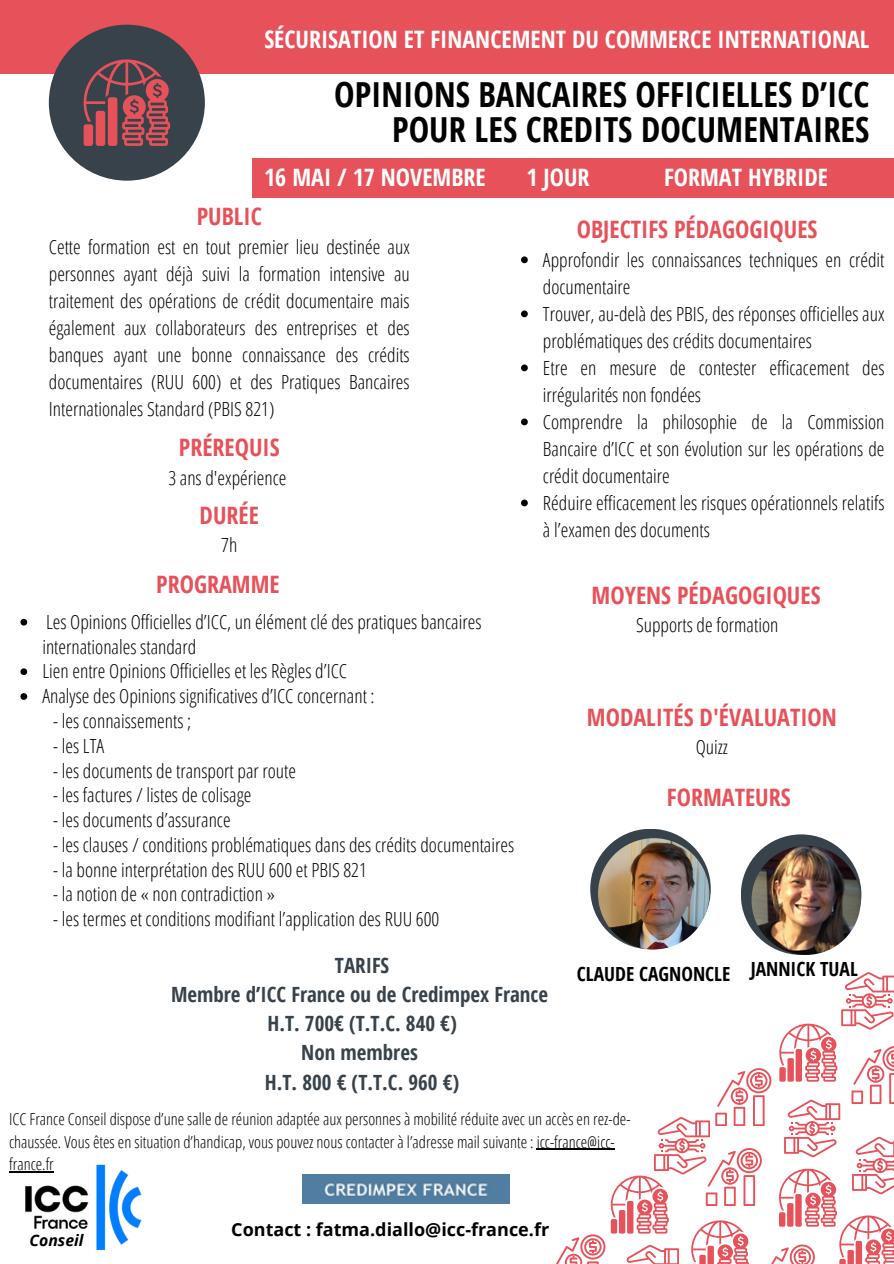
<style>
.page{position:relative;width:894px;height:1264px;background:#fff}
.page>*{position:absolute;margin:0;border:0;box-sizing:border-box;transform-origin:0 0}
.t1{font:700 34.5px/34.8px "Open Sans Condensed";color:#000;text-align:right}
.t2{font:700 24px "Open Sans Condensed";color:#e7525a}
.t3{font:700 24px "Open Sans Condensed";color:#fff}
.t4{font:700 21px/29.2px "Open Sans Condensed";color:#37424a;text-align:center}
.t5{font:300 19.5px/27px "Open Sans Condensed";color:#000}
.t6{font:700 19.5px "Open Sans Condensed";color:#000}
.t7{font:700 18px "Open Sans";color:#000}
.t8{font:300 16.5px/22.5px "Open Sans Condensed";color:#000}
.t9{font:italic 700 15.75px "Open Sans";color:#000}
</style>
<div class="page">
<svg style="left:551px;top:972px;width:342px;height:292px"></svg>
<div style="left:0;top:0;width:893px;height:74px;background:#e7525a"></div>
<div style="left:49px;top:25px;width:156px;height:156px;background:#37424a;border-radius:50%"></div>
<svg style="left:84px;top:59px;width:86px;height:87px"></svg>
<div style="left:252px;top:158px;width:641px;height:39px;background:#e7525a"></div>
<img style="left:302px;top:1174px;width:207px;height:29px">
<div style="left:590px;top:828px;width:120px;height:121px;background:#37424a;border-radius:50%"></div>
<img style="left:598px;top:838px;width:111px;height:111px;border-radius:50%">
<hr style="left:536px;top:1148px;width:78px;height:1px;background:#000">
<hr style="left:9px;top:1171px;width:45px;height:1px;background:#000">
<img style="left:18px;top:1164px;width:124px;height:87px">
<div style="left:740px;top:834px;width:121px;height:120px;background:#37424a;border-radius:50%"></div>
<img style="left:751px;top:845px;width:109px;height:109px;border-radius:50%">
<svg style="left:20px;top:619px;width:7px;height:6px"></svg>
<svg style="left:20px;top:668px;width:7px;height:7px"></svg>
<svg style="left:20px;top:693px;width:7px;height:7px"></svg>
<svg style="left:521px;top:256px;width:6px;height:7px"></svg>
<svg style="left:521px;top:310px;width:6px;height:7px"></svg>
<svg style="left:521px;top:364px;width:6px;height:7px"></svg>
<svg style="left:521px;top:418px;width:6px;height:7px"></svg>
<svg style="left:521px;top:499px;width:6px;height:7px"></svg>
<h2 class="t3" style="left:264px;top:22px;width:606px">SÉCURISATION ET FINANCEMENT DU COMMERCE INTERNATIONAL</h2>
<h2 class="t1" style="left:334px;top:76px;width:536px">OPINIONS BANCAIRES OFFICIELLES D’ICC<br>POUR LES CREDITS DOCUMENTAIRES</h2>
<h2 class="t3" style="left:264px;top:161px;width:223px">16 MAI / 17 NOVEMBRE</h2>
<p class="t3" style="left:526px;top:161px;width:65px">1 JOUR</p>
<p class="t3" style="left:663px;top:161px;width:165px">FORMAT HYBRIDE</p>
<p class="t2" style="left:197px;top:200px;width:67px">PUBLIC</p>
<p class="t5" style="left:49px;top:232px;width:362px;text-align:justify">Cette formation est en tout premier lieu destinée aux personnes ayant déjà suivi la formation intensive au traitement des opérations de crédit documentaire mais également aux collaborateurs des entreprises et des banques ayant une bonne connaissance des crédits documentaires (RUU 600) et des Pratiques Bancaires Internationales Standard (PBIS 821)</p>
<p class="t2" style="left:179px;top:431px;width:102px">PRÉREQUIS</p>
<p class="t5" style="left:168px;top:463px;width:120px">3 ans d'expérience</p>
<p class="t2" style="left:199px;top:498px;width:61px">DURÉE</p>
<p class="t5" style="left:221px;top:531px;width:18px">7h</p>
<p class="t2" style="left:576px;top:213px;width:242px">OBJECTIFS PÉDAGOGIQUES</p>
<p class="t5" style="left:542px;top:245px;width:343px">Approfondir les connaissances techniques en crédit documentaire<br>Trouver, au-delà des PBIS, des réponses officielles aux problématiques des crédits documentaires<br>Etre en mesure de contester efficacement des irrégularités non fondées<br>Comprendre la philosophie de la Commission Bancaire d’ICC et son évolution sur les opérations de crédit documentaire<br>Réduire efficacement les risques opérationnels relatifs à l’examen des documents</p>
<p class="t2" style="left:156px;top:567px;width:125px">PROGRAMME</p>
<p class="t2" style="left:591px;top:578px;width:230px">MOYENS PÉDAGOGIQUES</p>
<p class="t5" style="left:636px;top:610px;width:144px">Supports de formation</p>
<p class="t5" style="left:42px;top:609px;width:440px;line-height:24.8px">Les Opinions Officielles d’ICC, un élément clé des pratiques bancaires internationales standard</p>
<h4 class="t5" style="left:42px;top:657px;width:306px">Lien entre Opinions Officielles et les Règles d’ICC</h4>
<p class="t5" style="left:42px;top:682px;width:333px">Analyse des Opinions significatives d’ICC concernant :</p>
<h4 class="t5" style="left:53px;top:707px;width:139px">- les connaissements ;</h4>
<h4 class="t5" style="left:53px;top:731px;width:52px">- les LTA</h4>
<h4 class="t5" style="left:53px;top:756px;width:244px">- les documents de transport par route</h4>
<h4 class="t5" style="left:53px;top:781px;width:200px">- les factures / listes de colisage</h4>
<h4 class="t5" style="left:53px;top:806px;width:179px">- les documents d’assurance</h4>
<h4 class="t5" style="left:53px;top:830px;width:462px">- les clauses / conditions problématiques dans des crédits documentaires</h4>
<h4 class="t5" style="left:53px;top:855px;width:315px">- la bonne interprétation des RUU 600 et PBIS 821</h4>
<h4 class="t5" style="left:53px;top:880px;width:223px">- la notion de « non contradiction »</h4>
<h4 class="t5" style="left:53px;top:905px;width:387px">- les termes et conditions modifiant l’application des RUU 600</h4>
<p class="t2" style="left:586px;top:700px;width:251px">MODALITÉS D'ÉVALUATION</p>
<p class="t5" style="left:695px;top:733px;width:34px">Quizz</p>
<h6 class="t2" style="left:666px;top:780px;width:125px">FORMATEURS</h6>
<p class="t4" style="left:171px;top:949px;width:378px">TARIFS<br>Membre d’ICC France ou de Credimpex France<br>H.T. 700€ (T.T.C. 840 €)<br>Non membres<br>H.T. 800 € (T.T.C. 960 €)</p>
<p class="t6" style="left:576px;top:960px;width:155px">CLAUDE CAGNONCLE</p>
<h1 class="t8" style="left:9px;top:1107px;width:622px">ICC France Conseil dispose d’une salle de réunion adaptée aux personnes à mobilité réduite avec un accès en rez-de&shy;chaussée. Vous êtes en situation d’handicap, vous pouvez nous contacter à l’adresse mail suivante : icc-france@icc&shy;france.fr</h1>
<h2 class="t6" style="left:750px;top:955px;width:109px">JANNICK TUAL</h2>
<p class="t9" style="left:30px;top:1229px;width:55px">Conseil</p>
<p class="t7" style="left:231px;top:1216px;width:319px">Contact : fatma.diallo@icc-france.fr</p>
</div>
